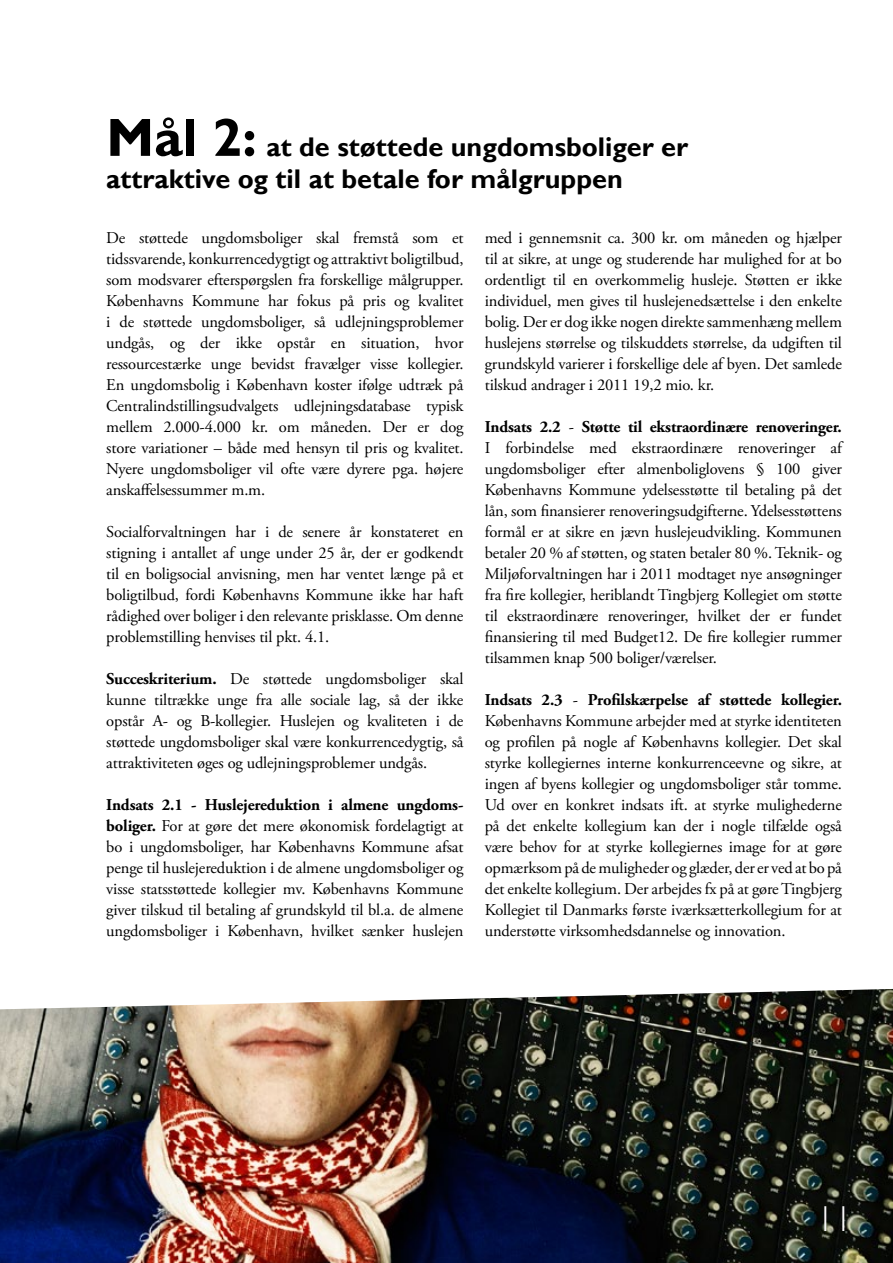
<style>
.page{position:relative;width:893px;height:1263px;background:#fff}
.page>*{position:absolute;margin:0;border:0;box-sizing:border-box;transform-origin:0 0}
.t1{font:300 36px "Gill Sans";color:#fff}
.t2{font:700 27px/32.4px "Gill Sans";color:#000}
.t3{font:16.5px/21px "Adobe Garamond Pro";letter-spacing:-.01em;color:#000;text-align:justify}
.s1{font-size:54px}
.s2{font-weight:700}
</style>
<div class="page">
<img style="left:0;top:989px;width:893px;height:274px">
<h2 class="t2" style="left:106px;top:133px;width:583px"><span class="s1">Mål 2:</span> at de støttede ungdomsboliger er attraktive og til at betale for målgruppen</h2>
<p class="t3" style="left:106px;top:228px;width:359px">De støttede ungdomsboliger skal fremstå som et tidssvarende, konkurrencedygtigt og attraktivt boligtilbud, som modsvarer efterspørgslen fra forskellige målgrupper.<br>Københavns Kommune har fokus på pris og kvalitet i de støttede ungdomsboliger, så udlejningsproblemer undgås, og der ikke opstår en situation, hvor ressourcestærke unge bevidst fravælger visse kollegier.<br>En ungdomsbolig i København koster ifølge udtræk på Centralindstillingsudvalgets udlejningsdatabase typisk mellem 2.000-4.000 kr. om måneden. Der er dog store variationer – både med hensyn til pris og kvalitet.<br>Nyere ungdomsboliger vil ofte være dyrere pga. højere anskaffelsessummer m.m.</p>
<p class="t3" style="left:106px;top:522px;width:359px">Socialforvaltningen har i de senere år konstateret en stigning i antallet af unge under 25 år, der er godkendt til en boligsocial anvisning, men har ventet længe på et boligtilbud, fordi Københavns Kommune ikke har haft rådighed over boliger i den relevante prisklasse. Om denne problemstilling henvises til pkt. 4.1.</p>
<p class="t3" style="left:106px;top:669px;width:359px"><span class="s2">Succeskriterium.</span> De støttede ungdomsboliger skal kunne tiltrække unge fra alle sociale lag, så der ikke opstår A- og B-kollegier. Huslejen og kvaliteten i de støttede ungdomsboliger skal være konkurrencedygtig, så attraktiviteten øges og udlejningsproblemer undgås.</p>
<p class="t3" style="left:106px;top:795px;width:359px"><span class="s2">Indsats 2.1 - Huslejereduktion i almene ungdoms&shy;boliger.</span> For at gøre det mere økonomisk fordelagtigt at bo i ungdomsboliger, har Københavns Kommune afsat penge til huslejereduktion i de almene ungdomsboliger og visse statsstøttede kollegier mv. Københavns Kommune giver tilskud til betaling af grundskyld til bl.a. de almene ungdomsboliger i København, hvilket sænker huslejen</p>
<p class="t3" style="left:485px;top:228px;width:359px">med i gennemsnit ca. 300 kr. om måneden og hjælper til at sikre, at unge og studerende har mulighed for at bo ordentligt til en overkommelig husleje. Støtten er ikke individuel, men gives til huslejenedsættelse i den enkelte bolig. Der er dog ikke nogen direkte sammenhæng mellem huslejens størrelse og tilskuddets størrelse, da udgiften til grundskyld varierer i forskellige dele af byen. Det samlede tilskud andrager i 2011 19,2 mio. kr.</p>
<p class="t3" style="left:485px;top:417px;width:359px"><span class="s2">Indsats 2.2</span> - <span class="s2">Støtte til ekstraordinære renoveringer.<br></span>I forbindelse med ekstraordinære renoveringer af ungdomsboliger efter almenboliglovens § 100 giver Københavns Kommune ydelsesstøtte til betaling på det lån, som finansierer renoveringsudgifterne. Ydelsesstøttens formål er at sikre en jævn huslejeudvikling. Kommunen betaler 20 % af støtten, og staten betaler 80 %. Teknik- og Miljøforvaltningen har i 2011 modtaget nye ansøgninger fra fire kollegier, heriblandt Tingbjerg Kollegiet om støtte til ekstraordinære renoveringer, hvilket der er fundet finansiering til med Budget12. De fire kollegier rummer tilsammen knap 500 boliger/værelser.</p>
<p class="t3" style="left:485px;top:690px;width:359px"><span class="s2">Indsats 2.3</span> - <span class="s2">Profilskærpelse af støttede kollegier.<br></span>Københavns Kommune arbejder med at styrke identiteten og profilen på nogle af Københavns kollegier. Det skal styrke kollegiernes interne konkurrenceevne og sikre, at ingen af byens kollegier og ungdomsboliger står tomme.<br>Ud over en konkret indsats ift. at styrke mulighederne på det enkelte kollegium kan der i nogle tilfælde også være behov for at styrke kollegiernes image for at gøre opmærksom på de muligheder og glæder, der er ved at bo på det enkelte kollegium. Der arbejdes fx på at gøre Tingbjerg Kollegiet til Danmarks første iværksætterkollegium for at understøtte virksomhedsdannelse og innovation.</p>
<h1 class="t1" style="left:817px;top:1204px;width:37px">11</h1>
</div>
